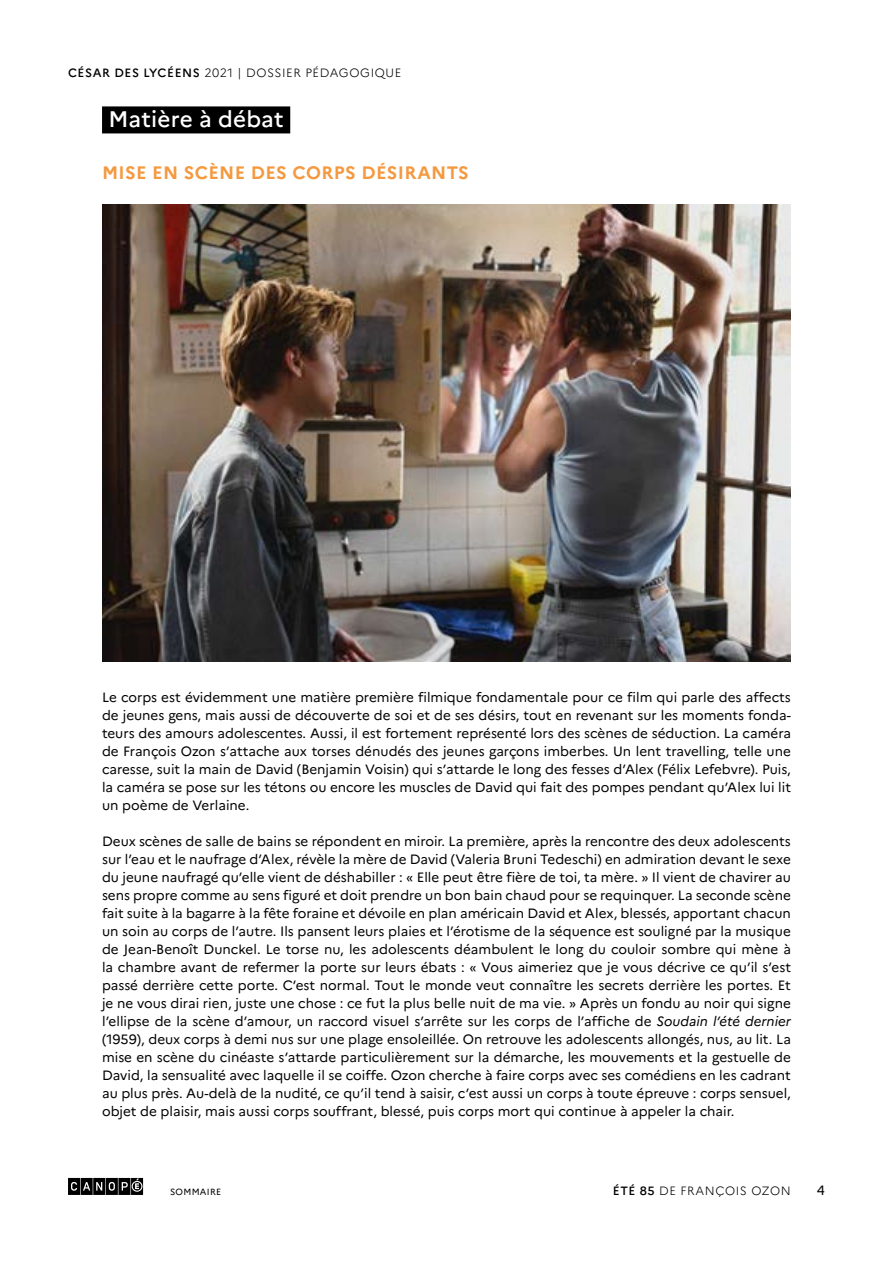
<style>
.page{position:relative;width:893px;height:1263px;background:#fff}
.page>*{position:absolute;margin:0;border:0;box-sizing:border-box;transform-origin:0 0}
.t1{font:500 22.5px "Marianne";letter-spacing:.01em;color:#fff}
.t2{font:700 18px "Marianne";letter-spacing:.02em;color:#f4993f}
.t3{font:13.5px/18px "Marianne";color:#000;text-align:justify}
.t4{font:300 12px "Marianne";letter-spacing:.05em;color:#000}
.t5{font:9px "Marianne";letter-spacing:.03em;color:#000}
.s1{font-weight:500}
.s2{font-style:italic}
</style>
<div class="page">
<svg style="left:68px;top:1178px;width:75px;height:17px"></svg>
<div style="left:102px;top:106px;width:188px;height:27px;background:#000"></div>
<img style="left:102px;top:204px;width:689px;height:457px">
<p class="t4" style="left:68px;top:65px;width:335px"><span class="s1">CÉSAR DES LYCÉENS</span> 2021 | DOSSIER PÉDAGOGIQUE</p>
<h1 class="t1" style="left:108px;top:106px;width:177px">Matière à débat</h1>
<h2 class="t2" style="left:102px;top:162px;width:368px">MISE EN SCÈNE DES CORPS DÉSIRANTS</h2>
<p class="t3" style="left:102px;top:688px;width:690px">Le corps est évidemment une matière première filmique fondamentale pour ce film qui parle des affects de jeunes gens, mais aussi de découverte de soi et de ses désirs, tout en revenant sur les moments fonda&shy;teurs des amours adolescentes. Aussi, il est fortement représenté lors des scènes de séduction. La caméra de François Ozon s’attache aux torses dénudés des jeunes garçons imberbes. Un lent travelling, telle une caresse, suit la main de David (Benjamin Voisin) qui s’attarde le long des fesses d’Alex (Félix Lefebvre). Puis, la caméra se pose sur les tétons ou encore les muscles de David qui fait des pompes pendant qu’Alex lui lit un poème de Verlaine.</p>
<p class="t3" style="left:102px;top:832px;width:690px">Deux scènes de salle de bains se répondent en miroir. La première, après la rencontre des deux adolescents sur l’eau et le naufrage d’Alex, révèle la mère de David (Valeria Bruni Tedeschi) en admiration devant le sexe du jeune naufragé qu’elle vient de déshabiller : « Elle peut être fière de toi, ta mère. » Il vient de chavirer au sens propre comme au sens figuré et doit prendre un bon bain chaud pour se requinquer. La seconde scène fait suite à la bagarre à la fête foraine et dévoile en plan américain David et Alex, blessés, apportant chacun un soin au corps de l’autre. Ils pansent leurs plaies et l’érotisme de la séquence est souligné par la musique de Jean-Benoît Dunckel. Le torse nu, les adolescents déambulent le long du couloir sombre qui mène à la chambre avant de refermer la porte sur leurs ébats : « Vous aimeriez que je vous décrive ce qu’il s’est passé derrière cette porte. C’est normal. Tout le monde veut connaître les secrets derrière les portes. Et je ne vous dirai rien, juste une chose : ce fut la plus belle nuit de ma vie. » Après un fondu au noir qui signe l’ellipse de la scène d’amour, un raccord visuel s’arrête sur les corps de l’affiche de <span class="s2">Soudain l’été dernier </span>(1959), deux corps à demi nus sur une plage ensoleillée. On retrouve les adolescents allongés, nus, au lit. La mise en scène du cinéaste s’attarde particulièrement sur la démarche, les mouvements et la gestuelle de David, la sensualité avec laquelle il se coiffe. Ozon cherche à faire corps avec ses comédiens en les cadrant au plus près. Au-delà de la nudité, ce qu’il tend à saisir, c’est aussi un corps à toute épreuve : corps sensuel, objet de plaisir, mais aussi corps souffrant, blessé, puis corps mort qui continue à appeler la chair.</p>
<p class="t5" style="left:170px;top:1186px;width:52px">SOMMAIRE</p>
<p class="t4" style="left:613px;top:1183px;width:180px"><span class="s1">ÉTÉ 85</span> DE FRANÇOIS OZON</p>
<p class="t3" style="left:817px;top:1181px;width:10px">4</p>
</div>
